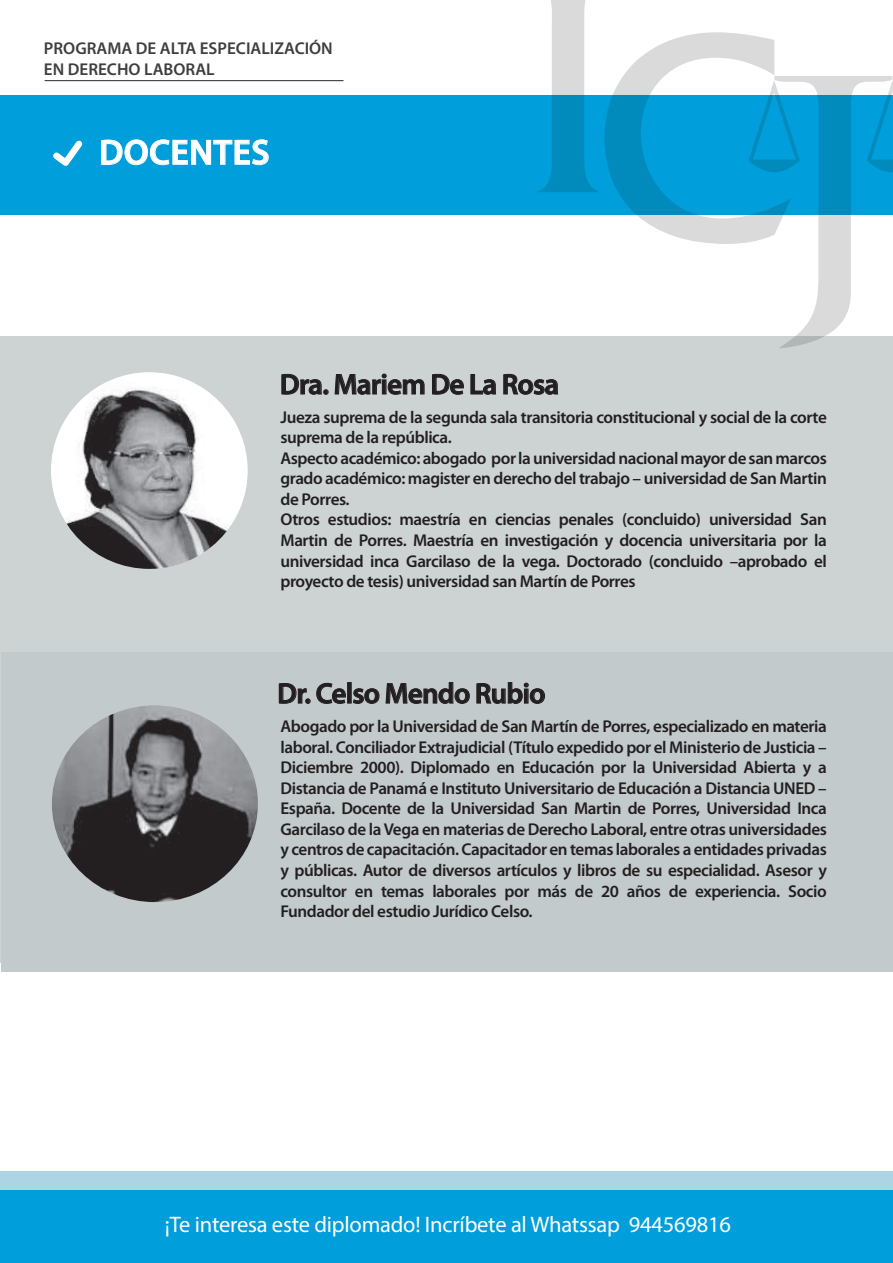
<style>
.page{position:relative;width:893px;height:1263px;background:#fff}
.page>*{position:absolute;margin:0;border:0;box-sizing:border-box;transform-origin:0 0}
.t1{font:600 35.55px "Myriad Pro";letter-spacing:.01em;color:#fff}
.t2{font:600 28.95px "Myriad Pro";letter-spacing:-.025em;color:#231f20}
.t3{font:22.5px "Myriad Pro";letter-spacing:-.01em;color:#fff}
.t4{font:600 17.1px/20.5px "Myriad Pro";letter-spacing:-.025em;color:#231f20}
.t5{font:600 17.1px/20.5px "Myriad Pro";color:#3e3e3f}
</style>
<div class="page">
<div style="left:0;top:336px;width:893px;height:627px;background:#ccd3d2"></div>
<div style="left:1px;top:653px;width:892px;height:319px;background:#c3cacb"></div>
<svg style="left:281px;top:373px;width:144px;height:22px"></svg>
<svg style="left:432px;top:374px;width:32px;height:21px"></svg>
<svg style="left:470px;top:374px;width:26px;height:21px"></svg>
<svg style="left:503px;top:374px;width:55px;height:21px"></svg>
<svg style="left:279px;top:682px;width:67px;height:22px"></svg>
<div style="left:347px;top:682px;width:5px;height:21px;border:1px solid #231f20"></div>
<svg style="left:353px;top:682px;width:117px;height:22px"></svg>
<svg style="left:476px;top:682px;width:69px;height:22px"></svg>
<div style="left:0;top:96px;width:893px;height:119px;background:#009eda"></div>
<hr style="left:45px;top:80px;width:299px;height:1px;background:#3e3e3f">
<svg style="left:101px;top:139px;width:168px;height:26px"></svg>
<svg style="left:538px;top:0;width:60px;height:192px"></svg>
<svg style="left:604px;top:32px;width:289px;height:316px"></svg>
<svg style="left:53px;top:140px;width:29px;height:26px"></svg>
<img style="left:51px;top:372px;width:197px;height:197px;border-radius:98px">
<img style="left:52px;top:705px;width:206px;height:197px">
<div style="left:0;top:1171px;width:893px;height:72px;background:#abd5e4"></div>
<div style="left:0;top:1190px;width:893px;height:73px;background:#009eda"></div>
<p class="t5" style="left:44px;top:38px;width:290px">PROGRAMA DE ALTA ESPECIALIZACIÓN<br>EN DERECHO LABORAL</p>
<h1 class="t1" style="left:99px;top:130px;width:172px">DOCENTES</h1>
<h2 class="t2" style="left:280px;top:366px;width:281px">Dra. Mariem De La Rosa</h2>
<p class="t4" style="left:281px;top:406px;width:548px">Jueza suprema de la segunda sala transitoria constitucional y social de la corte suprema de la república.<br>Aspecto académico: abogado por la universidad nacional mayor de san marcos grado académico: magister en derecho del trabajo – universidad de San Martin de Porres.<br>Otros estudios: maestría en ciencias penales (concluido) universidad San Martin de Porres. Maestría en investigación y docencia universitaria por la universidad inca Garcilaso de la vega. Doctorado (concluido –aprobado el proyecto de tesis) universidad san Martín de Porres</p>
<h2 class="t2" style="left:277px;top:675px;width:270px">Dr. Celso Mendo Rubio</h2>
<p class="t4" style="left:281px;top:716px;width:548px;text-align:justify">Abogado por la Universidad de San Martín de Porres, especializado en materia laboral. Conciliador Extrajudicial (Título expedido por el Ministerio de Justicia – Diciembre 2000). Diplomado en Educación por la Universidad Abierta y a Distancia de Panamá e Instituto Universitario de Educación a Distancia UNED – España. Docente de la Universidad San Martin de Porres, Universidad Inca Garcilaso de la Vega en materias de Derecho Laboral, entre otras universidades y centros de capacitación. Capacitador en temas laborales a entidades privadas y públicas. Autor de diversos artículos y libros de su especialidad. Asesor y consultor en temas laborales por más de 20 años de experiencia. Socio Fundador del estudio Jurídico Celso.</p>
<h3 class="t3" style="left:165px;top:1210px;width:567px">¡Te interesa este diplomado! Incríbete al Whatssap 944569816</h3>
</div>
